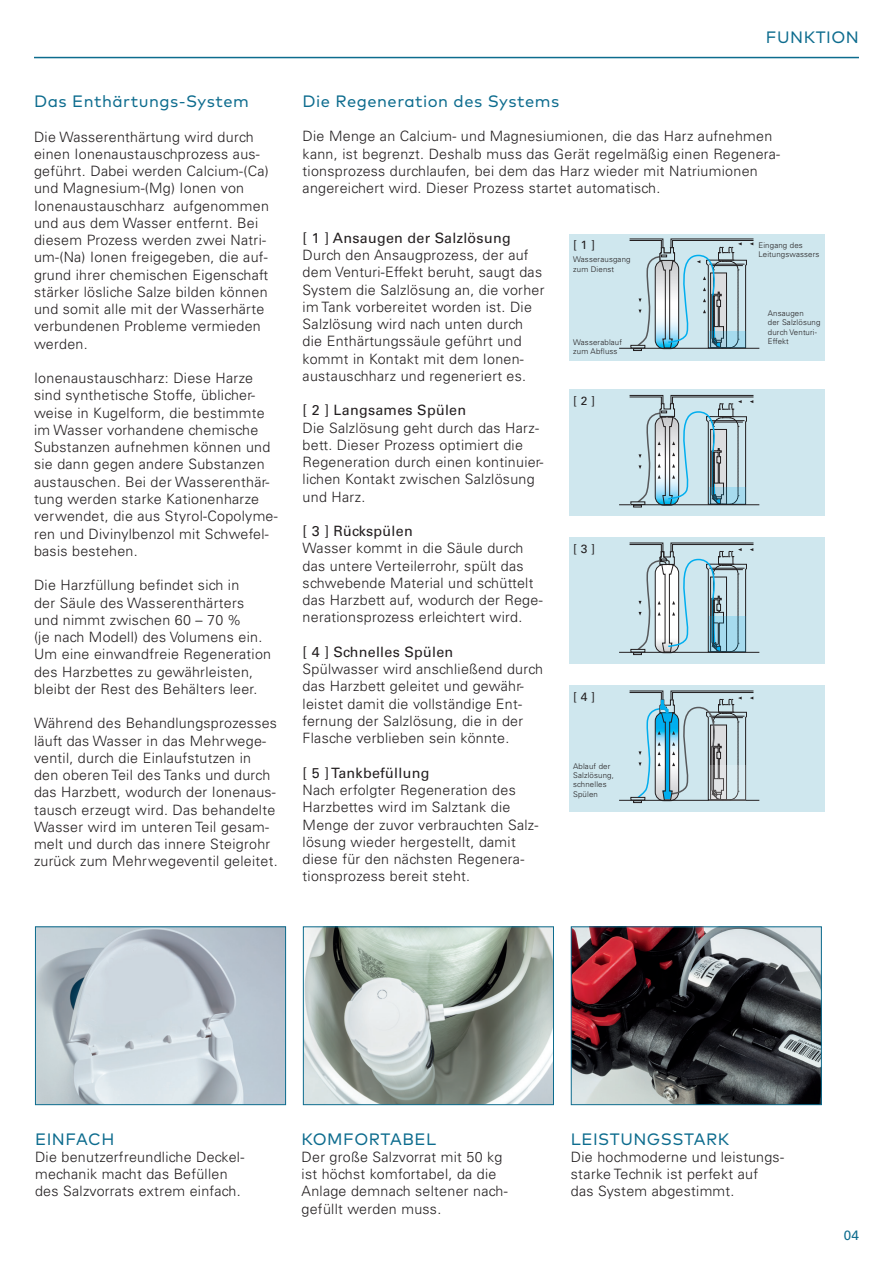
<style>
.page{position:relative;width:893px;height:1263px;background:#fff}
.page>*{position:absolute;margin:0;border:0;box-sizing:border-box;transform-origin:0 0}
.t1{font:16.5px "Mark Pro";letter-spacing:.03em;color:#0d6c8e}
.t2{font:300 14.25px/17.2px "Univers LT Std";letter-spacing:.02em;color:#231f20}
.t3{font:14.25px "Univers LT Std";letter-spacing:.02em;color:#231f20}
.t4{font:13.5px "Univers LT Std";color:#0d6c8e}
.t5{font:12px "Univers LT Std";color:#231f20}
.t6{font:300 7.8px/9.4px "Univers LT Std";letter-spacing:.02em;color:#231f20}
</style>
<div class="page">
<hr style="left:34px;top:57px;width:825px;height:1px;background:#0d6c8e">
<img style="left:37px;top:928px;width:247px;height:175px">
<div style="left:35px;top:926px;width:251px;height:179px;border:1px solid #0d6c8e"></div>
<img style="left:305px;top:928px;width:247px;height:175px">
<div style="left:303px;top:926px;width:251px;height:179px;border:1px solid #0d6c8e"></div>
<img style="left:573px;top:928px;width:247px;height:175px">
<div style="left:571px;top:926px;width:251px;height:179px;border:1px solid #0d6c8e"></div>
<div style="left:569px;top:537px;width:256px;height:127px;background:#cfe7ee"></div>
<hr style="left:619px;top:652px;width:140px;height:1px;background:#231f20">
<svg style="left:629px;top:543px;width:125px;height:112px"></svg>
<div style="left:631px;top:649px;width:14px;height:3px;border:1px solid #231f20"></div>
<div style="left:569px;top:234px;width:256px;height:126px;background:#cfe7ee"></div>
<hr style="left:619px;top:348px;width:140px;height:1px;background:#231f20">
<svg style="left:629px;top:239px;width:125px;height:112px"></svg>
<div style="left:631px;top:345px;width:14px;height:3px;border:1px solid #231f20"></div>
<div style="left:569px;top:389px;width:256px;height:127px;background:#cfe7ee"></div>
<hr style="left:619px;top:504px;width:140px;height:1px;background:#231f20">
<svg style="left:629px;top:395px;width:125px;height:112px"></svg>
<div style="left:631px;top:502px;width:14px;height:3px;border:1px solid #231f20"></div>
<div style="left:569px;top:685px;width:256px;height:127px;background:#cfe7ee"></div>
<hr style="left:619px;top:800px;width:140px;height:1px;background:#231f20">
<svg style="left:629px;top:691px;width:125px;height:112px"></svg>
<svg style="left:709px;top:766px;width:37px;height:35px"></svg>
<p class="t1" style="left:34px;top:89px;width:216px">Das Enthärtungs-System</p>
<p class="t2" style="left:34px;top:128px;width:236px">Die Wasserenthärtung wird durch einen Ionenaustauschprozess aus&shy;geführt. Dabei werden Calcium-(Ca) und Magnesium-(Mg) Ionen von<br>Ionenaustauschharz aufgenommen und aus dem Wasser entfernt. Bei diesem Prozess werden zwei Natri&shy;um-(Na) Ionen freigegeben, die auf&shy;grund ihrer chemischen Eigenschaft stärker lösliche Salze bilden können und somit alle mit der Wasserhärte verbundenen Probleme vermieden werden.</p>
<p class="t2" style="left:34px;top:369px;width:245px">Ionenaustauschharz: Diese Harze sind synthetische Stoffe, üblicher&shy;weise in Kugelform, die bestimmte im Wasser vorhandene chemische Substanzen aufnehmen können und sie dann gegen andere Substanzen austauschen. Bei der Wasserenthär&shy;tung werden starke Kationenharze verwendet, die aus Styrol-Copolyme&shy;ren und Divinylbenzol mit Schwefel&shy;basis bestehen.</p>
<p class="t2" style="left:34px;top:577px;width:239px">Die Harzfüllung befindet sich in<br>der Säule des Wasserenthärters und nimmt zwischen 60 – 70 %<br>(je nach Modell) des Volumens ein.<br>Um eine einwandfreie Regeneration des Harzbettes zu gewährleisten, bleibt der Rest des Behälters leer.</p>
<p class="t2" style="left:34px;top:715px;width:245px">Während des Behandlungsprozesses läuft das Wasser in das Mehrwege&shy;ventil, durch die Einlaufstutzen in den oberen Teil des Tanks und durch das Harzbett, wodurch der Ionenaus&shy;tausch erzeugt wird. Das behandelte Wasser wird im unteren Teil gesam&shy;melt und durch das innere Steigrohr zurück zum Mehrwegeventil geleitet.</p>
<p class="t1" style="left:766px;top:24px;width:94px">FUNKTION</p>
<p class="t1" style="left:303px;top:89px;width:258px">Die Regeneration des Systems</p>
<p class="t2" style="left:303px;top:128px;width:479px">Die Menge an Calcium- und Magnesiumionen, die das Harz aufnehmen kann, ist begrenzt. Deshalb muss das Gerät regelmäßig einen Regenera&shy;tionsprozess durchlaufen, bei dem das Harz wieder mit Natriumionen angereichert wird. Dieser Prozess startet automatisch.</p>
<p class="t3" style="left:303px;top:229px;width:210px">[ 1 ] Ansaugen der Salzlösung</p>
<p class="t2" style="left:303px;top:246px;width:243px">Durch den Ansaugprozess, der auf dem Venturi-Effekt beruht, saugt das System die Salzlösung an, die vorher im Tank vorbereitet worden ist. Die Salzlösung wird nach unten durch die Enthärtungssäule geführt und kommt in Kontakt mit dem Ionen&shy;austauschharz und regeneriert es.</p>
<p class="t3" style="left:303px;top:402px;width:165px">[ 2 ] Langsames Spülen</p>
<p class="t2" style="left:303px;top:419px;width:242px">Die Salzlösung geht durch das Harz&shy;bett. Dieser Prozess optimiert die<br>Regeneration durch einen kontinuier&shy;lichen Kontakt zwischen Salzlösung und Harz.</p>
<p class="t3" style="left:303px;top:523px;width:112px">[ 3 ] Rückspülen</p>
<p class="t2" style="left:303px;top:540px;width:242px">Wasser kommt in die Säule durch das untere Verteilerrohr, spült das schwebende Material und schüttelt das Harzbett auf, wodurch der Rege&shy;nerationsprozess erleichtert wird.</p>
<p class="t3" style="left:303px;top:643px;width:152px">[ 4 ] Schnelles Spülen</p>
<p class="t2" style="left:303px;top:660px;width:242px">Spülwasser wird anschließend durch das Harzbett geleitet und gewähr&shy;leistet damit die vollständige Ent&shy;fernung der Salzlösung, die in der Flasche verblieben sein könnte.</p>
<p class="t3" style="left:303px;top:764px;width:128px">[ 5 ] Tankbefüllung</p>
<p class="t2" style="left:303px;top:781px;width:237px">Nach erfolgter Regeneration des<br>Harzbettes wird im Salztank die<br>Menge der zuvor verbrauchten Salz&shy;lösung wieder hergestellt, damit diese für den nächsten Regenera&shy;tionsprozess bereit steht.</p>
<p class="t5" style="left:573px;top:237px;width:24px">[ 1 ]</p>
<p class="t6" style="left:573px;top:255px;width:59px">Wasserausgang zum Dienst</p>
<p class="t6" style="left:573px;top:337px;width:50px">Wasserablauf zum Abfluss</p>
<p class="t5" style="left:573px;top:394px;width:24px">[ 2 ]</p>
<p class="t5" style="left:573px;top:541px;width:24px">[ 3 ]</p>
<p class="t5" style="left:573px;top:689px;width:24px">[ 4 ]</p>
<p class="t6" style="left:573px;top:761px;width:42px">Ablauf der<br>Salzlösung, schnelles<br>Spülen</p>
<p class="t6" style="left:758px;top:240px;width:62px">Eingang des<br>Leitungswassers</p>
<p class="t6" style="left:768px;top:308px;width:54px">Ansaugen<br>der Salzlösung durch Venturi-<br>Effekt</p>
<p class="t1" style="left:35px;top:1126px;width:81px">EINFACH</p>
<p class="t2" style="left:35px;top:1148px;width:211px">Die benutzerfreundliche Deckel&shy;mechanik macht das Befüllen des Salzvorrats extrem einfach.</p>
<p class="t1" style="left:302px;top:1126px;width:136px">KOMFORTABEL</p>
<p class="t2" style="left:302px;top:1148px;width:208px">Der große Salzvorrat mit 50 kg ist höchst komfortabel, da die<br>Anlage demnach seltener nach&shy;gefüllt werden muss.</p>
<p class="t1" style="left:571px;top:1126px;width:160px">LEISTUNGSSTARK</p>
<p class="t2" style="left:571px;top:1148px;width:215px">Die hochmoderne und leistungs&shy;starke Technik ist perfekt auf das System abgestimmt.</p>
<p class="t4" style="left:844px;top:1227px;width:17px">04</p>
</div>
